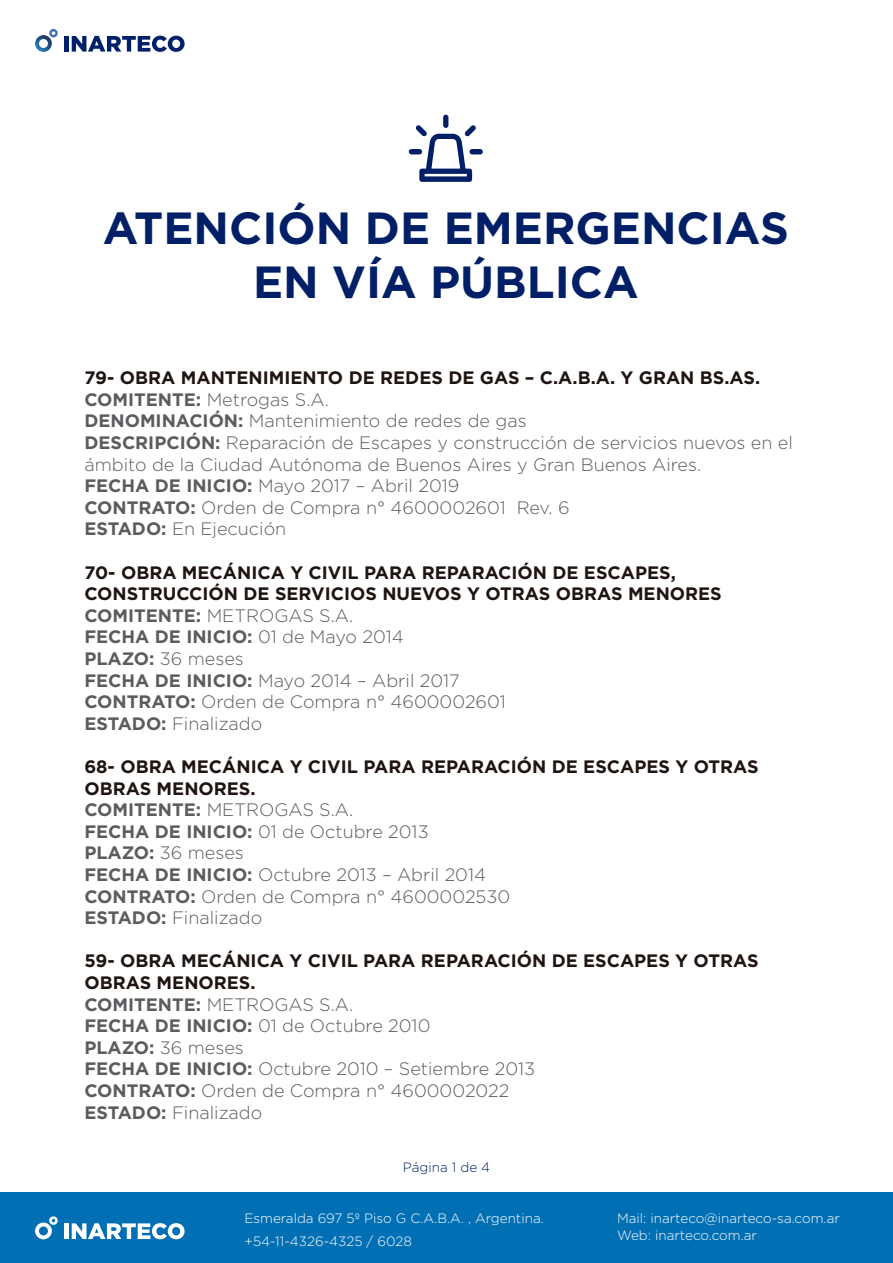
<style>
.page{position:relative;width:893px;height:1263px;background:#fff}
.page>*{position:absolute;margin:0;border:0;box-sizing:border-box;transform-origin:0 0}
.t1{font:700 45px/54px "Gotham HTF";color:#001f66;text-align:center}
.t2{font:300 18px/21.6px "Gotham HTF";color:#5c5b5f}
.t3{font:700 18px/21.6px "Gotham HTF";color:#1f1410}
.t4{font:300 13.5px/22.5px "Gotham HTF";color:#fff}
.t5{font:300 13.5px "Gotham HTF";color:#001f66}
.s1{font-weight:700;color:#1f1410}
.s2{font-weight:700}
.s3{color:#5c5b5f}
.s4{font-weight:300;color:#5c5b5f}
</style>
<div class="page">
<svg style="left:35px;top:29px;width:23px;height:23px"></svg>
<hr style="left:65px;top:36px;width:4px;height:16px;background:#002169">
<svg style="left:72px;top:36px;width:113px;height:16px"></svg>
<div style="left:0;top:1192px;width:893px;height:71px;background:#006fb4"></div>
<svg style="left:35px;top:1216px;width:23px;height:23px"></svg>
<hr style="left:65px;top:1223px;width:4px;height:16px;background:#fff">
<svg style="left:72px;top:1223px;width:113px;height:16px"></svg>
<svg style="left:409px;top:115px;width:74px;height:67px"></svg>
<h1 class="t1" style="left:103px;top:200px;width:687px">ATENCIÓN DE EMERGENCIAS<br>EN VÍA PÚBLICA</h1>
<p class="t2" style="left:84px;top:367px;width:710px"><span class="s1">79- OBRA MANTENIMIENTO DE REDES DE GAS – C.A.B.A. Y GRAN BS.AS.<br></span><span class="s2">COMITENTE:</span> Metrogas S.A.<br><span class="s2">DENOMINACIÓN:</span> Mantenimiento de redes de gas<br><span class="s2">DESCRIPCIÓN:</span> Reparación de Escapes y construcción de servicios nuevos en el ámbito de la Ciudad Autónoma de Buenos Aires y Gran Buenos Aires.<br><span class="s2">FECHA DE INICIO:</span> Mayo 2017 – Abril 2019<br><span class="s2">CONTRATO:</span> Orden de Compra n° 4600002601 Rev. 6<br><span class="s2">ESTADO:</span> En Ejecución</p>
<p class="t3" style="left:84px;top:561px;width:639px">70- OBRA MECÁNICA Y CIVIL PARA REPARACIÓN DE ESCAPES, CONSTRUCCIÓN DE SERVICIOS NUEVOS Y OTRAS OBRAS MENORES <span class="s3">COMITENTE:</span> <span class="s4">METROGAS S.A.<br></span><span class="s3">FECHA DE INICIO:</span> <span class="s4">01 de Mayo 2014<br></span><span class="s3">PLAZO:</span> <span class="s4">36 meses<br></span><span class="s3">FECHA DE INICIO:</span> <span class="s4">Mayo 2014 – Abril 2017<br></span><span class="s3">CONTRATO:</span> <span class="s4">Orden de Compra n° 4600002601<br></span><span class="s3">ESTADO:</span> <span class="s4">Finalizado</span></p>
<p class="t2" style="left:84px;top:756px;width:676px"><span class="s1">68- OBRA MECÁNICA Y CIVIL PARA REPARACIÓN DE ESCAPES Y OTRAS<br>OBRAS MENORES.<br></span><span class="s2">COMITENTE:</span> METROGAS S.A.<br><span class="s2">FECHA DE INICIO:</span> 01 de Octubre 2013<br><span class="s2">PLAZO:</span> 36 meses<br><span class="s2">FECHA DE INICIO:</span> Octubre 2013 – Abril 2014<br><span class="s2">CONTRATO:</span> Orden de Compra n° 4600002530<br><span class="s2">ESTADO:</span> Finalizado</p>
<p class="t2" style="left:84px;top:950px;width:676px"><span class="s1">59- OBRA MECÁNICA Y CIVIL PARA REPARACIÓN DE ESCAPES Y OTRAS<br>OBRAS MENORES.<br></span><span class="s2">COMITENTE:</span> METROGAS S.A.<br><span class="s2">FECHA DE INICIO:</span> 01 de Octubre 2010<br><span class="s2">PLAZO:</span> 36 meses<br><span class="s2">FECHA DE INICIO:</span> Octubre 2010 – Setiembre 2013<br><span class="s2">CONTRATO:</span> Orden de Compra n° 4600002022<br><span class="s2">ESTADO:</span> Finalizado</p>
<p class="t5" style="left:403px;top:1159px;width:89px">Página 1 de 4</p>
<p class="t4" style="left:244px;top:1207px;width:301px">Esmeralda 697 5º Piso G C.A.B.A. , Argentina. +54-11-4326-4325 / 6028</p>
<p class="t4" style="left:617px;top:1210px;width:224px;line-height:16.2px">Mail: inarteco@inarteco-sa.com.ar<br>Web: inarteco.com.ar</p>
</div>
